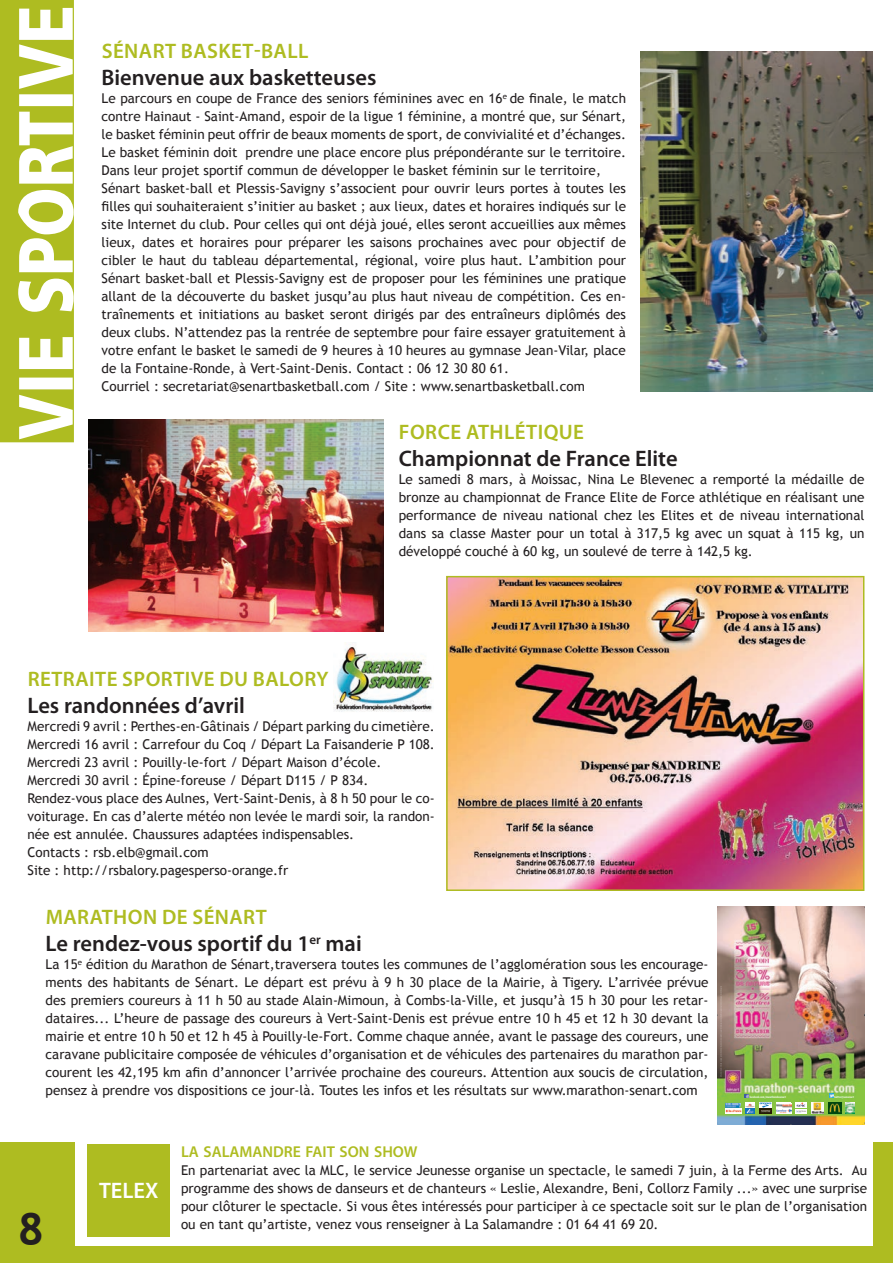
<style>
.page{position:relative;width:893px;height:1263px;background:#fff}
.page>*{position:absolute;margin:0;border:0;box-sizing:border-box;transform-origin:0 0}
.t1{font:700 45px "Trebuchet MS";color:#231f20}
.t2{font:600 22.5px "Myriad Pro";color:#231f20}
.t3{font:600 22.5px "Myriad Pro";color:#fff}
.t4{font:600 21px "Myriad Pro";letter-spacing:.02em;color:#aebc21}
.t5{font:600 15.75px "Myriad Pro";color:#aebc21}
.t6{font:13.5px/18px "Trebuchet MS";color:#231f20;text-align:justify}
.t7{font:700 2.85px "Dax Condensed";color:#fff}
</style>
<div class="page">
<div style="left:0;top:1141px;width:893px;height:122px;background:#aebc21"></div>
<div style="left:75px;top:1116px;width:798px;height:130px;background:#fff"></div>
<div style="left:88px;top:1144px;width:82px;height:92px;background:#aebc21"></div>
<img style="left:88px;top:420px;width:296px;height:211px">
<img style="left:640px;top:52px;width:233px;height:339px">
<img style="left:718px;top:906px;width:146px;height:218px">
<img style="left:725px;top:1103px;width:16px;height:10px">
<img style="left:776px;top:1103px;width:15px;height:10px">
<svg style="left:777px;top:1103px;width:14px;height:5px"></svg>
<svg style="left:746px;top:1103px;width:26px;height:10px"></svg>
<svg style="left:745px;top:1094px;width:4px;height:3px"></svg>
<svg style="left:796px;top:1094px;width:58px;height:19px"></svg>
<img style="left:449px;top:579px;width:412px;height:309px">
<div style="left:446px;top:576px;width:418px;height:315px;border:2px solid #aebc21"></div>
<img style="left:334px;top:642px;width:99px;height:70px">
<svg style="left:0;top:0;width:74px;height:442px"></svg>
<h3 class="t4" style="left:102px;top:38px;width:208px">SÉNART BASKET-BALL</h3>
<h2 class="t2" style="left:102px;top:63px;width:276px">Bienvenue aux basketteuses</h2>
<p class="t6" style="left:102px;top:89px;width:526px;text-align:left">Le parcours en coupe de France des seniors féminines avec en 16<sup>e</sup> de finale, le match contre Hainaut - Saint-Amand, espoir de la ligue 1 féminine, a montré que, sur Sénart, le basket féminin peut offrir de beaux moments de sport, de convivialité et d’échanges.<br>Le basket féminin doit prendre une place encore plus prépondérante sur le territoire.<br>Dans leur projet sportif commun de développer le basket féminin sur le territoire, Sénart basket-ball et Plessis-Savigny s’associent pour ouvrir leurs portes à toutes les filles qui souhaiteraient s’initier au basket ; aux lieux, dates et horaires indiqués sur le site Internet du club. Pour celles qui ont déjà joué, elles seront accueillies aux mêmes lieux, dates et horaires pour préparer les saisons prochaines avec pour objectif de cibler le haut du tableau départemental, régional, voire plus haut. L’ambition pour Sénart basket-ball et Plessis-Savigny est de proposer pour les féminines une pratique allant de la découverte du basket jusqu’au plus haut niveau de compétition. Ces en&shy;traînements et initiations au basket seront dirigés par des entraîneurs diplômés des deux clubs. N’attendez pas la rentrée de septembre pour faire essayer gratuitement à votre enfant le basket le samedi de 9 heures à 10 heures au gymnase Jean-Vilar, place de la Fontaine-Ronde, à Vert-Saint-Denis. Contact : 06 12 30 80 61.<br>Courriel : secretariat@senartbasketball.com / Site : www.senartbasketball.com</p>
<h3 class="t4" style="left:399px;top:418px;width:187px">FORCE ATHLÉTIQUE</h3>
<h2 class="t2" style="left:399px;top:444px;width:280px">Championnat de France Elite</h2>
<p class="t6" style="left:399px;top:470px;width:467px">Le samedi 8 mars, à Moissac, Nina Le Blevenec a remporté la médaille de bronze au championnat de France Elite de Force athlétique en réalisant une performance de niveau national chez les Elites et de niveau international dans sa classe Master pour un total à 317,5 kg avec un squat à 115 kg, un développé couché à 60 kg, un soulevé de terre à 142,5 kg.</p>
<h3 class="t4" style="left:28px;top:665px;width:302px">RETRAITE SPORTIVE DU BALORY</h3>
<h2 class="t2" style="left:28px;top:691px;width:219px">Les randonnées d’avril</h2>
<p class="t6" style="left:28px;top:717px;width:409px;text-align:left">Mercredi 9 avril : Perthes-en-Gâtinais / Départ parking du cimetière.<br>Mercredi 16 avril : Carrefour du Coq / Départ La Faisanderie P 108.<br>Mercredi 23 avril : Pouilly-le-fort / Départ Maison d’école.<br>Mercredi 30 avril : Épine-foreuse / Départ D115 / P 834.<br>Rendez-vous place des Aulnes, Vert-Saint-Denis, à 8 h 50 pour le co&shy;voiturage. En cas d’alerte météo non levée le mardi soir, la randon&shy;née est annulée. Chaussures adaptées indispensables.<br>Contacts : rsb.elb@gmail.com<br>Site : http://rsbalory.pagesperso-orange.fr</p>
<h3 class="t4" style="left:46px;top:903px;width:222px">MARATHON DE SÉNART</h3>
<h2 class="t2" style="left:46px;top:929px;width:318px">Le rendez-vous sportif du 1<sup>er</sup> mai</h2>
<p class="t6" style="left:46px;top:955px;width:664px">La 15<sup>e</sup> édition du Marathon de Sénart,traversera toutes les communes de l’agglomération sous les encourage&shy;ments des habitants de Sénart. Le départ est prévu à 9 h 30 place de la Mairie, à Tigery. L’arrivée prévue des premiers coureurs à 11 h 50 au stade Alain-Mimoun, à Combs-la-Ville, et jusqu’à 15 h 30 pour les retar&shy;dataires... L’heure de passage des coureurs à Vert-Saint-Denis est prévue entre 10 h 45 et 12 h 30 devant la mairie et entre 10 h 50 et 12 h 45 à Pouilly-le-Fort. Comme chaque année, avant le passage des coureurs, une caravane publicitaire composée de véhicules d’organisation et de véhicules des partenaires du marathon par&shy;courent les 42,195 km afin d’annoncer l’arrivée prochaine des coureurs. Attention aux soucis de circulation, pensez à prendre vos dispositions ce jour-là. Toutes les infos et les résultats sur www.marathon-senart.com</p>
<p class="t7" style="left:750px;top:1095px;width:38px">facebook.com/marathondesenart</p>
<p class="t7" style="left:834px;top:1095px;width:21px">twitter@sansenart</p>
<h1 class="t1" style="left:18px;top:1201px;width:28px">8</h1>
<h2 class="t3" style="left:99px;top:1175px;width:61px">TELEX</h2>
<p class="t5" style="left:181px;top:1141px;width:238px">LA SALAMANDRE FAIT SON SHOW</p>
<p class="t6" style="left:181px;top:1161px;width:687px">En partenariat avec la MLC, le service Jeunesse organise un spectacle, le samedi 7 juin, à la Ferme des Arts. Au programme des shows de danseurs et de chanteurs « Leslie, Alexandre, Beni, Collorz Family ...» avec une surprise pour clôturer le spectacle. Si vous êtes intéressés pour participer à ce spectacle soit sur le plan de l’organisation ou en tant qu’artiste, venez vous renseigner à La Salamandre : 01 64 41 69 20.</p>
</div>
